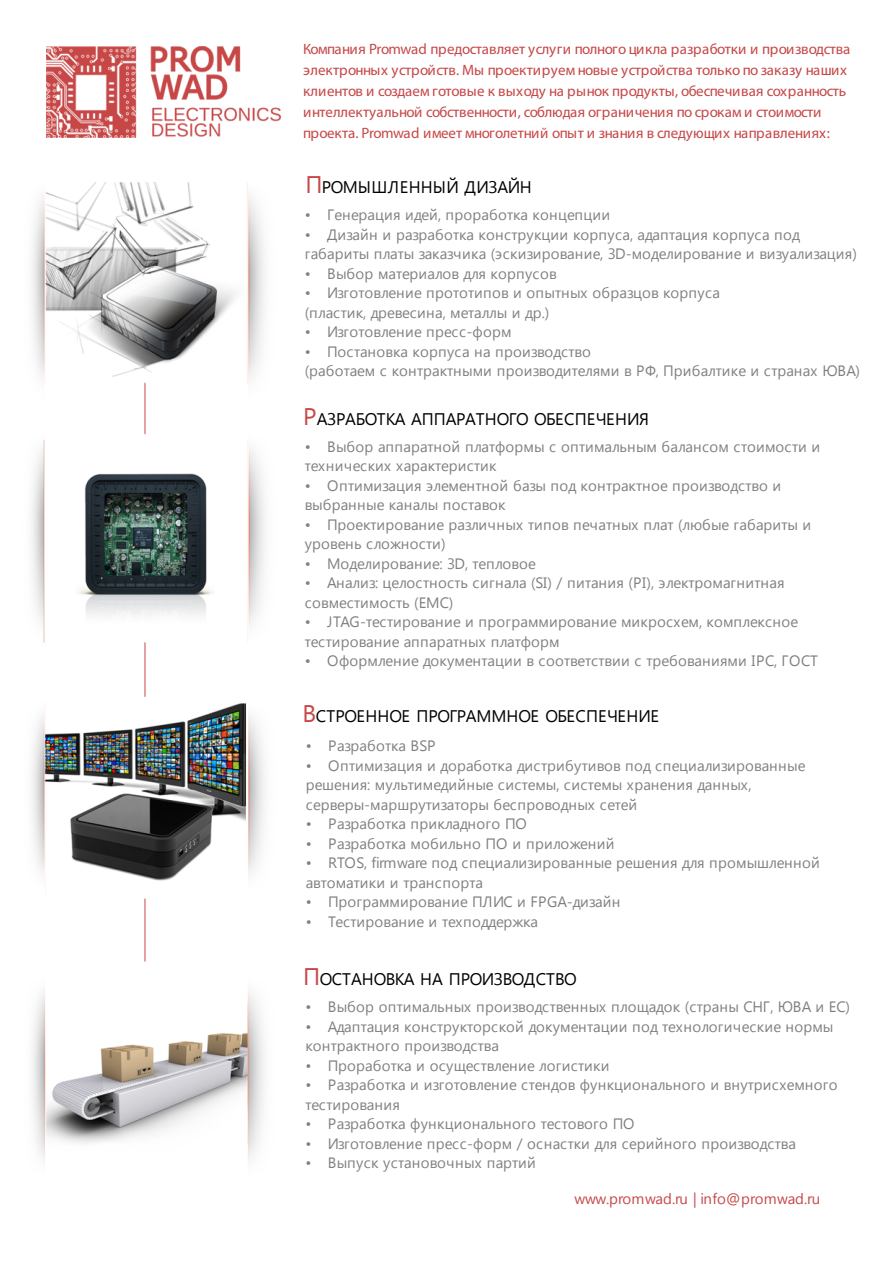
<style>
.page{position:relative;width:893px;height:1263px;background:#fff}
.page>*{position:absolute;margin:0;border:0;box-sizing:border-box;transform-origin:0 0}
.t1{font:16.8px "Segoe UI";letter-spacing:-.005em;color:#000}
.t2{font:15px/19.5px "Segoe UI";letter-spacing:.01em;color:#808080}
.t3{font:15px/21px "Myriad Pro";letter-spacing:-.01em;color:#c74747}
.t4{font:15px "Segoe UI";letter-spacing:-.015em;color:#c74747}
.s1{font-size:24px;color:#c74747}
</style>
<div class="page">
<img style="left:31px;top:182px;width:234px;height:982px">
<img style="left:46px;top:47px;width:235px;height:91px">
<p class="t3" style="left:303px;top:38px;width:549px">Компания Promwad предоставляет услуги полного цикла разработки и производства электронных устройств. Мы проектируем новые устройства только по заказу наших клиентов и создаем готовые к выходу на рынок продукты, обеспечивая сохранность интеллектуальной собственности, соблюдая ограничения по срокам и стоимости проекта. Promwad имеет многолетний опыт и знания в следующих направлениях:</p>
<p class="t1" style="left:305px;top:176px;width:228px"><span class="s1">П</span>РОМЫШЛЕННЫЙ ДИЗАЙН</p>
<p class="t2" style="left:305px;top:205px;width:307px">• Генерация идей, проработка концепции</p>
<p class="t2" style="left:305px;top:224px;width:554px">• Дизайн и разработка конструкции корпуса, адаптация корпуса под габариты платы заказчика (эскизирование, 3D-моделирование и визуализация)</p>
<p class="t2" style="left:305px;top:263px;width:254px">• Выбор материалов для корпусов</p>
<p class="t2" style="left:305px;top:283px;width:417px">• Изготовление прототипов и опытных образцов корпуса (пластик, древесина, металлы и др.)</p>
<p class="t2" style="left:305px;top:322px;width:208px">• Изготовление пресс-форм</p>
<p class="t2" style="left:305px;top:341px;width:557px">• Постановка корпуса на производство<br>(работаем с контрактными производителями в РФ, Прибалтике и странах ЮВА)</p>
<p class="t1" style="left:303px;top:408px;width:347px"><span class="s1">Р</span>АЗРАБОТКА АППАРАТНОГО ОБЕСПЕЧЕНИЯ</p>
<p class="t2" style="left:305px;top:436px;width:517px">• Выбор аппаратной платформы с оптимальным балансом стоимости и технических характеристик</p>
<p class="t2" style="left:305px;top:475px;width:478px">• Оптимизация элементной базы под контрактное производство и выбранные каналы поставок</p>
<p class="t2" style="left:305px;top:514px;width:508px">• Проектирование различных типов печатных плат (любые габариты и уровень сложности)</p>
<p class="t2" style="left:305px;top:553px;width:233px">• Моделирование: 3D, тепловое</p>
<p class="t2" style="left:305px;top:573px;width:481px">• Анализ: целостность сигнала (SI) / питания (PI), электромагнитная совместимость (EMC)</p>
<p class="t2" style="left:305px;top:612px;width:495px">• JTAG-тестирование и программирование микросхем, комплексное тестирование аппаратных платформ</p>
<p class="t2" style="left:305px;top:651px;width:515px">• Оформление документации в соответствии с требованиями IPC, ГОСТ</p>
<p class="t1" style="left:302px;top:704px;width:358px"><span class="s1">В</span>СТРОЕННОЕ ПРОГРАММНОЕ ОБЕСПЕЧЕНИЕ</p>
<p class="t2" style="left:306px;top:735px;width:131px">• Разработка BSP</p>
<p class="t2" style="left:306px;top:755px;width:501px">• Оптимизация и доработка дистрибутивов под специализированные решения: мультимедийные системы, системы хранения данных, серверы-маршрутизаторы беспроводных сетей</p>
<p class="t2" style="left:306px;top:813px;width:223px">• Разработка прикладного ПО</p>
<p class="t2" style="left:306px;top:833px;width:310px">• Разработка мобильно ПО и приложений</p>
<p class="t2" style="left:306px;top:852px;width:516px">• RTOS, firmware под специализированные решения для промышленной автоматики и транспорта</p>
<p class="t2" style="left:306px;top:891px;width:316px">• Программирование ПЛИС и FPGA-дизайн</p>
<p class="t2" style="left:306px;top:911px;width:234px">• Тестирование и техподдержка</p>
<p class="t1" style="left:303px;top:967px;width:275px"><span class="s1">П</span>ОСТАНОВКА НА ПРОИЗВОДСТВО</p>
<p class="t2" style="left:305px;top:997px;width:546px">• Выбор оптимальных производственных площадок (страны СНГ, ЮВА и ЕС)</p>
<p class="t2" style="left:305px;top:1016px;width:529px">• Адаптация конструкторской документации под технологические нормы контрактного производства</p>
<p class="t2" style="left:305px;top:1055px;width:306px">• Проработка и осуществление логистики</p>
<p class="t2" style="left:305px;top:1075px;width:534px">• Разработка и изготовление стендов функционального и внутрисхемного тестирования</p>
<p class="t2" style="left:305px;top:1114px;width:331px">• Разработка функционального тестового ПО</p>
<p class="t2" style="left:305px;top:1133px;width:492px">• Изготовление пресс-форм / оснастки для серийного производства</p>
<p class="t2" style="left:305px;top:1153px;width:232px">• Выпуск установочных партий</p>
<p class="t4" style="left:575px;top:1188px;width:247px">www.promwad.ru | info@promwad.ru</p>
</div>
